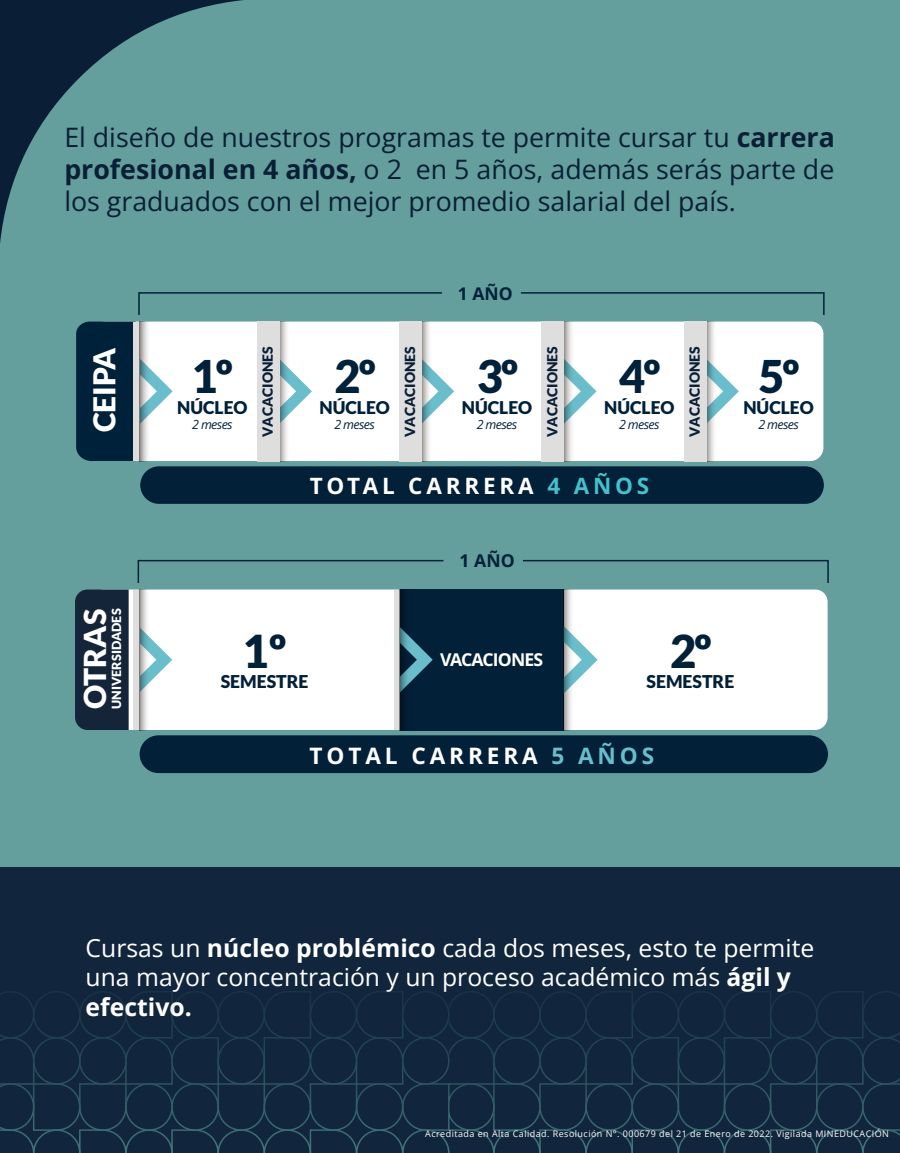
<style>
.page{position:relative;width:900px;height:1153px;background:#fff}
.page>*{position:absolute;margin:0;border:0;box-sizing:border-box;transform-origin:0 0}
.t1{font:900 45.3px "Lato";color:#022038}
.t2{font:900 45px "Lato";letter-spacing:-.05em;color:#00213a}
.t3{font:900 30.15px "Lato";color:#fff}
.t4{font:900 30px "Lato";color:#fff}
.t5{font:26.7px/32.1px "Open Sans";color:#0a1f36;text-align:justify}
.t6{font:24.75px/29.7px "Open Sans";color:#fff}
.t7{font:700 22.65px "Open Sans";letter-spacing:.17em;color:#fff}
.t8{font:700 22.5px "Open Sans";letter-spacing:.17em;color:#fff}
.t9{font:900 17.55px "Lato";color:#00213a}
.t10{font:900 17.55px "Lato";color:#022038}
.t11{font:700 17.55px "Open Sans";letter-spacing:-.05em;color:#fff}
.t12{font:700 17.55px "Open Sans";color:#022038}
.t13{font:700 17.55px "Open Sans";color:#00213a}
.t14{font:900 13.95px "Lato";color:#0a1f36}
.t15{font:900 12.6px "Lato";color:#fff}
.t16{font:italic 12.45px "Open Sans";letter-spacing:-.05em;color:#00213a}
.t17{font:9px "Open Sans";letter-spacing:.05em;color:#fff}
.s1{font-weight:700}
.s2{color:#46c0cd}
.s3{color:#6abecc}
</style>
<div class="page">
<div style="left:0;top:0;width:900px;height:1152px;background:#649f9d"></div>
<svg style="left:0;top:0;width:244px;height:243px"></svg>
<div style="left:129px;top:589px;width:699px;height:141px;background:#fff"></div>
<div style="left:75px;top:589px;width:54px;height:141px;background:#152539"></div>
<div style="left:400px;top:589px;width:164px;height:141px;background:#022038"></div>
<svg style="left:150px;top:626px;width:22px;height:67px"></svg>
<div style="left:133px;top:590px;width:7px;height:139px;background:#dedede"></div>
<svg style="left:139px;top:589px;width:11px;height:141px"></svg>
<svg style="left:410px;top:637px;width:23px;height:46px"></svg>
<div style="left:394px;top:590px;width:6px;height:139px;background:#dedede"></div>
<svg style="left:400px;top:589px;width:10px;height:141px"></svg>
<svg style="left:574px;top:626px;width:24px;height:67px"></svg>
<svg style="left:563px;top:589px;width:11px;height:141px"></svg>
<svg style="left:137px;top:559px;width:307px;height:24px"></svg>
<svg style="left:523px;top:559px;width:306px;height:24px"></svg>
<div style="left:140px;top:735px;width:688px;height:38px;background:#022038;border-radius:19px"></div>
<div style="left:0;top:867px;width:900px;height:285px;background:#11263c"></div>
<svg style="left:0;top:991px;width:900px;height:161px"></svg>
<div style="left:454px;top:321px;width:369px;height:140px;background:#fff"></div>
<svg style="left:574px;top:358px;width:23px;height:67px"></svg>
<svg style="left:564px;top:321px;width:10px;height:140px"></svg>
<svg style="left:717px;top:358px;width:22px;height:67px"></svg>
<svg style="left:707px;top:321px;width:10px;height:140px"></svg>
<svg style="left:76px;top:292px;width:378px;height:169px"></svg>
<svg style="left:521px;top:292px;width:304px;height:23px"></svg>
<div style="left:140px;top:466px;width:684px;height:38px;background:#022038;border-radius:19px"></div>
<div style="left:399px;top:321px;width:23px;height:140px;background:#dedede"></div>
<div style="left:542px;top:321px;width:22px;height:140px;background:#dedede"></div>
<div style="left:684px;top:321px;width:23px;height:140px;background:#dedede"></div>
<div style="left:257px;top:321px;width:23px;height:140px;background:#dedede"></div>
<p class="t5" style="left:64px;top:121px;width:772px">El diseño de nuestros programas te permite cursar tu <span class="s1">carrera profesional en 4 años,</span> o 2 en 5 años, además serás parte de los graduados con el mejor promedio salarial del país.</p>
<p class="t4" style="left:87px;top:432px;width:86px;rotate:-90deg">CEIPA</p>
<p class="t3" style="left:77px;top:708px;width:101px;rotate:-90deg">OTRAS</p>
<p class="t15" style="left:109px;top:708px;width:102px;rotate:-90deg">UNIVERSIDADES</p>
<p class="t13" style="left:458px;top:281px;width:56px">1 AÑO</p>
<h2 class="t2" style="left:192px;top:350px;width:43px">1º</h2>
<p class="t9" style="left:177px;top:398px;width:72px">NÚCLEO</p>
<p class="t16" style="left:192px;top:416px;width:42px">2 meses</p>
<p class="t14" style="left:260px;top:437px;width:92px;rotate:-90deg">VACACIONES</p>
<p class="t14" style="left:402px;top:437px;width:92px;rotate:-90deg">VACACIONES</p>
<p class="t14" style="left:544px;top:437px;width:92px;rotate:-90deg">VACACIONES</p>
<p class="t14" style="left:687px;top:437px;width:92px;rotate:-90deg">VACACIONES</p>
<h2 class="t2" style="left:334px;top:350px;width:43px">2º</h2>
<p class="t9" style="left:320px;top:398px;width:72px">NÚCLEO</p>
<p class="t16" style="left:334px;top:416px;width:42px">2 meses</p>
<h2 class="t2" style="left:477px;top:350px;width:43px">3º</h2>
<p class="t9" style="left:462px;top:398px;width:72px">NÚCLEO</p>
<p class="t16" style="left:477px;top:416px;width:42px">2 meses</p>
<h2 class="t2" style="left:619px;top:350px;width:43px">4º</h2>
<p class="t9" style="left:604px;top:398px;width:72px">NÚCLEO</p>
<p class="t16" style="left:619px;top:416px;width:42px">2 meses</p>
<p class="t8" style="left:310px;top:471px;width:341px">TOTAL CARRERA <span class="s2">4 AÑOS</span></p>
<p class="t12" style="left:460px;top:549px;width:57px">1 AÑO</p>
<h2 class="t2" style="left:758px;top:350px;width:43px">5º</h2>
<p class="t9" style="left:743px;top:398px;width:72px">NÚCLEO</p>
<p class="t16" style="left:758px;top:416px;width:42px">2 meses</p>
<h1 class="t1" style="left:243px;top:625px;width:46px">1º</h1>
<p class="t10" style="left:221px;top:671px;width:89px">SEMESTRE</p>
<p class="t11" style="left:440px;top:647px;width:105px">VACACIONES</p>
<h1 class="t1" style="left:670px;top:625px;width:43px">2º</h1>
<p class="t10" style="left:647px;top:671px;width:89px">SEMESTRE</p>
<p class="t7" style="left:310px;top:739px;width:346px">TOTAL CARRERA <span class="s3">5 AÑOS</span></p>
<p class="t6" style="left:86px;top:932px;width:730px">Cursas un <span class="s1">núcleo problémico</span> cada dos meses, esto te permite una mayor concentración y un proceso académico más <span class="s1">ágil y efectivo.</span></p>
<p class="t17" style="left:425px;top:1127px;width:465px">Acreditada en Alta Calidad. Resolución N°. 000679 del 21 de Enero de 2022. Vigilada MINEDUCACIÓN</p>
</div>
